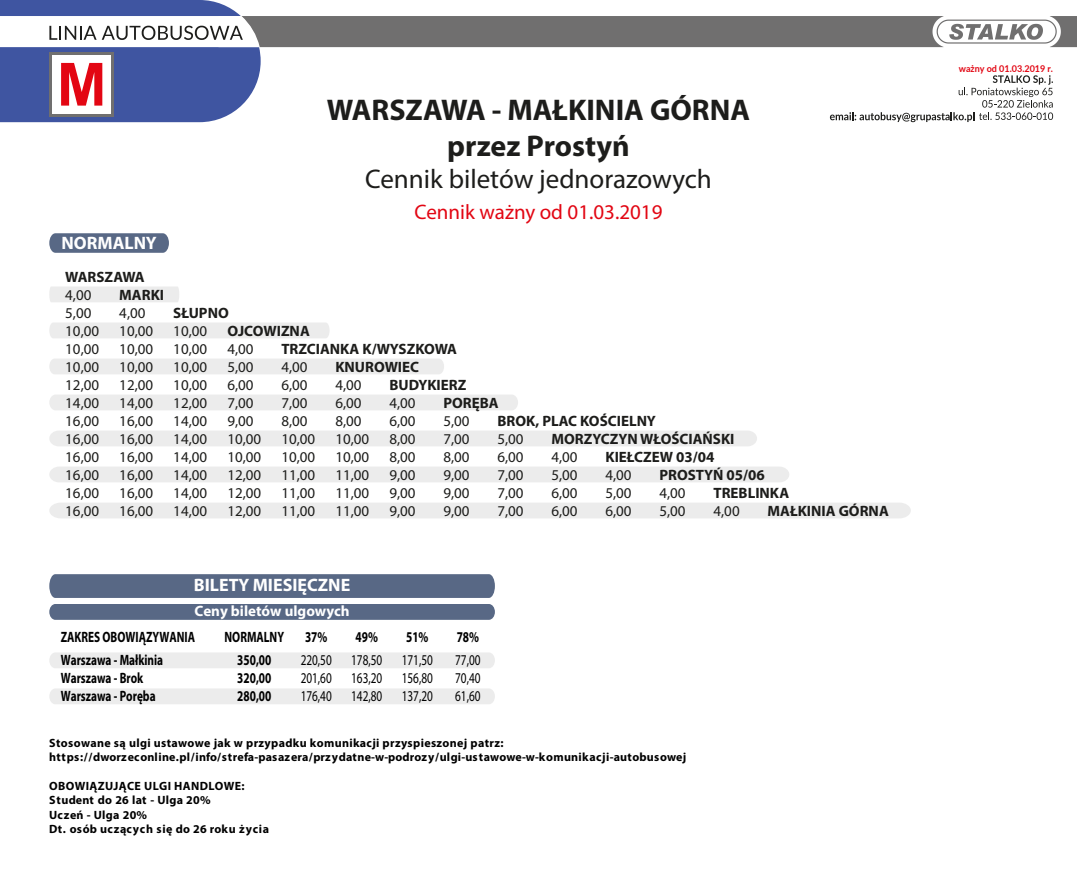
<style>
.page{position:relative;width:1077px;height:876px;background:#fff}
.page>*{position:absolute;margin:0;border:0;box-sizing:border-box;transform-origin:0 0}
.t1{font:700 30px/36px "Myriad Pro";color:#1d1d1b;text-align:center}
.t2{font:27px "Myriad Pro";color:#1d1d1b}
.t3{font:21px "Myriad Pro";color:#e20613}
.t4{font:700 18px "Myriad Pro";color:#fff}
.t5{font:15px "Myriad Pro";color:#1d1d1b}
.t6{font:700 15px "Myriad Pro";color:#1d1d1b}
.t7{font:700 15px/22.6px "Myriad Pro";color:#000;scale:.75 1}
.t8{font:15px/18px "Myriad Pro";color:#000;text-align:justify;scale:.75 1}
.t9{font:700 15px "Myriad Pro";color:#fff}
.t10{font:700 12px/14.4px "Myriad Pro";letter-spacing:.03em;color:#000}
.t11{font:700 9.45px "Lato";color:#e20613;scale:.96 1}
</style>
<div class="page">
<div style="left:49px;top:467px;width:740px;height:15px;background:#ececec"></div>
<div style="left:49px;top:503px;width:862px;height:15px;background:#ececec"></div>
<div style="left:49px;top:287px;width:130px;height:15px;background:#ececec"></div>
<div style="left:49px;top:323px;width:280px;height:15px;background:#ececec"></div>
<div style="left:49px;top:359px;width:395px;height:15px;background:#ececec"></div>
<div style="left:49px;top:395px;width:469px;height:15px;background:#ececec"></div>
<div style="left:49px;top:431px;width:708px;height:15px;background:#ececec"></div>
<svg style="left:49px;top:233px;width:120px;height:20px;background:#606f8a"></svg>
<svg style="left:0;top:0;width:1077px;height:123px"></svg>
<div style="left:49px;top:688px;width:446px;height:16px;background:#ececec"></div>
<div style="left:49px;top:652px;width:446px;height:16px;background:#ececec"></div>
<div style="left:49px;top:574px;width:446px;height:24px;background:#586885"></div>
<svg style="left:49px;top:604px;width:446px;height:16px;background:#5a6a86"></svg>
<p class="t4" style="left:62px;top:231px;width:97px">NORMALNY</p>
<h1 class="t1" style="left:327px;top:91px;width:425px">WARSZAWA - MAŁKINIA GÓRNA przez Prostyń</h1>
<h2 class="t2" style="left:365px;top:162px;width:348px">Cennik biletów jednorazowych</h2>
<h3 class="t3" style="left:414px;top:199px;width:249px">Cennik ważny od 01.03.2019</h3>
<p class="t6" style="left:65px;top:267px;width:81px">WARSZAWA</p>
<p class="t5" style="left:65px;top:285px;width:28px">4,00</p>
<p class="t6" style="left:119px;top:285px;width:46px">MARKI</p>
<p class="t5" style="left:65px;top:303px;width:28px">5,00</p>
<p class="t5" style="left:119px;top:303px;width:28px">4,00</p>
<p class="t6" style="left:173px;top:303px;width:57px">SŁUPNO</p>
<p class="t5" style="left:65px;top:321px;width:35px">10,00</p>
<p class="t5" style="left:119px;top:321px;width:35px">10,00</p>
<p class="t5" style="left:173px;top:321px;width:35px">10,00</p>
<p class="t6" style="left:227px;top:321px;width:84px">OJCOWIZNA</p>
<p class="t5" style="left:65px;top:339px;width:35px">10,00</p>
<p class="t5" style="left:119px;top:339px;width:35px">10,00</p>
<p class="t5" style="left:173px;top:339px;width:35px">10,00</p>
<p class="t5" style="left:227px;top:339px;width:28px">4,00</p>
<p class="t6" style="left:281px;top:339px;width:177px">TRZCIANKA K/WYSZKOWA</p>
<p class="t5" style="left:65px;top:357px;width:35px">10,00</p>
<p class="t5" style="left:119px;top:357px;width:35px">10,00</p>
<p class="t5" style="left:173px;top:357px;width:35px">10,00</p>
<p class="t5" style="left:227px;top:357px;width:28px">5,00</p>
<p class="t5" style="left:281px;top:357px;width:28px">4,00</p>
<p class="t6" style="left:335px;top:357px;width:85px">KNUROWIEC</p>
<p class="t5" style="left:65px;top:375px;width:35px">12,00</p>
<p class="t5" style="left:119px;top:375px;width:35px">12,00</p>
<p class="t5" style="left:173px;top:375px;width:35px">10,00</p>
<p class="t5" style="left:227px;top:375px;width:28px">6,00</p>
<p class="t5" style="left:281px;top:375px;width:28px">6,00</p>
<p class="t5" style="left:335px;top:375px;width:28px">4,00</p>
<p class="t6" style="left:389px;top:375px;width:78px">BUDYKIERZ</p>
<p class="t5" style="left:65px;top:393px;width:35px">14,00</p>
<p class="t5" style="left:119px;top:393px;width:35px">14,00</p>
<p class="t5" style="left:173px;top:393px;width:35px">12,00</p>
<p class="t5" style="left:227px;top:393px;width:28px">7,00</p>
<p class="t5" style="left:281px;top:393px;width:28px">7,00</p>
<p class="t5" style="left:335px;top:393px;width:28px">6,00</p>
<p class="t5" style="left:389px;top:393px;width:28px">4,00</p>
<p class="t6" style="left:443px;top:393px;width:57px">PORĘBA</p>
<p class="t5" style="left:65px;top:411px;width:35px">16,00</p>
<p class="t5" style="left:119px;top:411px;width:35px">16,00</p>
<p class="t5" style="left:173px;top:411px;width:35px">14,00</p>
<p class="t5" style="left:227px;top:411px;width:28px">9,00</p>
<p class="t5" style="left:281px;top:411px;width:28px">8,00</p>
<p class="t5" style="left:335px;top:411px;width:28px">8,00</p>
<p class="t5" style="left:389px;top:411px;width:28px">6,00</p>
<p class="t5" style="left:443px;top:411px;width:28px">5,00</p>
<p class="t6" style="left:497px;top:411px;width:160px">BROK, PLAC KOŚCIELNY</p>
<p class="t5" style="left:65px;top:429px;width:35px">16,00</p>
<p class="t5" style="left:119px;top:429px;width:35px">16,00</p>
<p class="t5" style="left:173px;top:429px;width:35px">14,00</p>
<p class="t5" style="left:227px;top:429px;width:35px">10,00</p>
<p class="t5" style="left:281px;top:429px;width:35px">10,00</p>
<p class="t5" style="left:335px;top:429px;width:35px">10,00</p>
<p class="t5" style="left:389px;top:429px;width:28px">8,00</p>
<p class="t5" style="left:443px;top:429px;width:28px">7,00</p>
<p class="t5" style="left:497px;top:429px;width:28px">5,00</p>
<p class="t6" style="left:551px;top:429px;width:185px">MORZYCZYN WŁOŚCIAŃSKI</p>
<p class="t5" style="left:65px;top:447px;width:35px">16,00</p>
<p class="t5" style="left:119px;top:447px;width:35px">16,00</p>
<p class="t5" style="left:173px;top:447px;width:35px">14,00</p>
<p class="t5" style="left:227px;top:447px;width:35px">10,00</p>
<p class="t5" style="left:281px;top:447px;width:35px">10,00</p>
<p class="t5" style="left:335px;top:447px;width:35px">10,00</p>
<p class="t5" style="left:389px;top:447px;width:28px">8,00</p>
<p class="t5" style="left:443px;top:447px;width:28px">8,00</p>
<p class="t5" style="left:497px;top:447px;width:28px">6,00</p>
<p class="t5" style="left:551px;top:447px;width:28px">4,00</p>
<p class="t6" style="left:605px;top:447px;width:110px">KIEŁCZEW 03/04</p>
<p class="t5" style="left:65px;top:465px;width:35px">16,00</p>
<p class="t5" style="left:119px;top:465px;width:35px">16,00</p>
<p class="t5" style="left:173px;top:465px;width:35px">14,00</p>
<p class="t5" style="left:227px;top:465px;width:35px">12,00</p>
<p class="t5" style="left:281px;top:465px;width:35px">11,00</p>
<p class="t5" style="left:335px;top:465px;width:35px">11,00</p>
<p class="t5" style="left:389px;top:465px;width:28px">9,00</p>
<p class="t5" style="left:443px;top:465px;width:28px">9,00</p>
<p class="t5" style="left:497px;top:465px;width:28px">7,00</p>
<p class="t5" style="left:551px;top:465px;width:28px">5,00</p>
<p class="t5" style="left:605px;top:465px;width:28px">4,00</p>
<p class="t6" style="left:659px;top:465px;width:107px">PROSTYŃ 05/06</p>
<p class="t5" style="left:65px;top:483px;width:35px">16,00</p>
<p class="t5" style="left:119px;top:483px;width:35px">16,00</p>
<p class="t5" style="left:173px;top:483px;width:35px">14,00</p>
<p class="t5" style="left:227px;top:483px;width:35px">12,00</p>
<p class="t5" style="left:281px;top:483px;width:35px">11,00</p>
<p class="t5" style="left:335px;top:483px;width:35px">11,00</p>
<p class="t5" style="left:389px;top:483px;width:28px">9,00</p>
<p class="t5" style="left:443px;top:483px;width:28px">9,00</p>
<p class="t5" style="left:497px;top:483px;width:28px">7,00</p>
<p class="t5" style="left:551px;top:483px;width:28px">6,00</p>
<p class="t5" style="left:605px;top:483px;width:28px">5,00</p>
<p class="t5" style="left:659px;top:483px;width:28px">4,00</p>
<p class="t6" style="left:713px;top:483px;width:77px">TREBLINKA</p>
<p class="t5" style="left:65px;top:501px;width:35px">16,00</p>
<p class="t5" style="left:119px;top:501px;width:35px">16,00</p>
<p class="t5" style="left:173px;top:501px;width:35px">14,00</p>
<p class="t5" style="left:227px;top:501px;width:35px">12,00</p>
<p class="t5" style="left:281px;top:501px;width:35px">11,00</p>
<p class="t5" style="left:335px;top:501px;width:35px">11,00</p>
<p class="t5" style="left:389px;top:501px;width:28px">9,00</p>
<p class="t5" style="left:443px;top:501px;width:28px">9,00</p>
<p class="t5" style="left:497px;top:501px;width:28px">7,00</p>
<p class="t5" style="left:551px;top:501px;width:28px">6,00</p>
<p class="t5" style="left:605px;top:501px;width:28px">6,00</p>
<p class="t5" style="left:659px;top:501px;width:28px">5,00</p>
<p class="t5" style="left:713px;top:501px;width:28px">4,00</p>
<p class="t6" style="left:767px;top:501px;width:123px">MAŁKINIA GÓRNA</p>
<p class="t4" style="left:194px;top:573px;width:158px">BILETY MIESIĘCZNE</p>
<p class="t9" style="left:194px;top:601px;width:157px">Ceny biletów ulgowych</p>
<p class="t7" style="left:61px;top:625px;width:181px">ZAKRES OBOWIĄZYWANIA<br>Warszawa - Małkinia</p>
<p class="t7" style="left:61px;top:668px;width:128px;line-height:18px">Warszawa - Brok<br>Warszawa - Poręba</p>
<p class="t7" style="left:224px;top:625px;width:81px;text-align:center">NORMALNY<br>350,00</p>
<p class="t7" style="left:237px;top:668px;width:47px;line-height:18px">320,00<br>280,00</p>
<p class="t7" style="left:305px;top:625px;width:31px">37%</p>
<p class="t8" style="left:301px;top:651px;width:43px">220,50<br>201,60<br>176,40</p>
<p class="t7" style="left:355px;top:625px;width:31px">49%</p>
<p class="t8" style="left:351px;top:651px;width:43px">178,50<br>163,20<br>142,80</p>
<p class="t7" style="left:406px;top:625px;width:31px">51%</p>
<p class="t8" style="left:402px;top:650px;width:43px">171,50<br>156,80<br>137,20</p>
<p class="t7" style="left:457px;top:625px;width:31px">78%</p>
<p class="t8" style="left:455px;top:650px;width:35px">77,00<br>70,40<br>61,60</p>
<p class="t10" style="left:49px;top:735px;width:638px">Stosowane są ulgi ustawowe jak w przypadku komunikacji przyspieszonej patrz: https://dworzeconline.pl/info/strefa-pasazera/przydatne-w-podrozy/ulgi-ustawowe-w-komunikacji-autobusowej</p>
<p class="t10" style="left:49px;top:778px;width:221px">OBOWIĄZUJĄCE ULGI HANDLOWE:<br>Student do 26 lat - Ulga 20%<br>Uczeń - Ulga 20%<br>Dt. osób uczących się do 26 roku życia</p>
<p class="t11" style="left:959px;top:61px;width:100px">ważny od 01.03.2019 r.</p>
</div>
